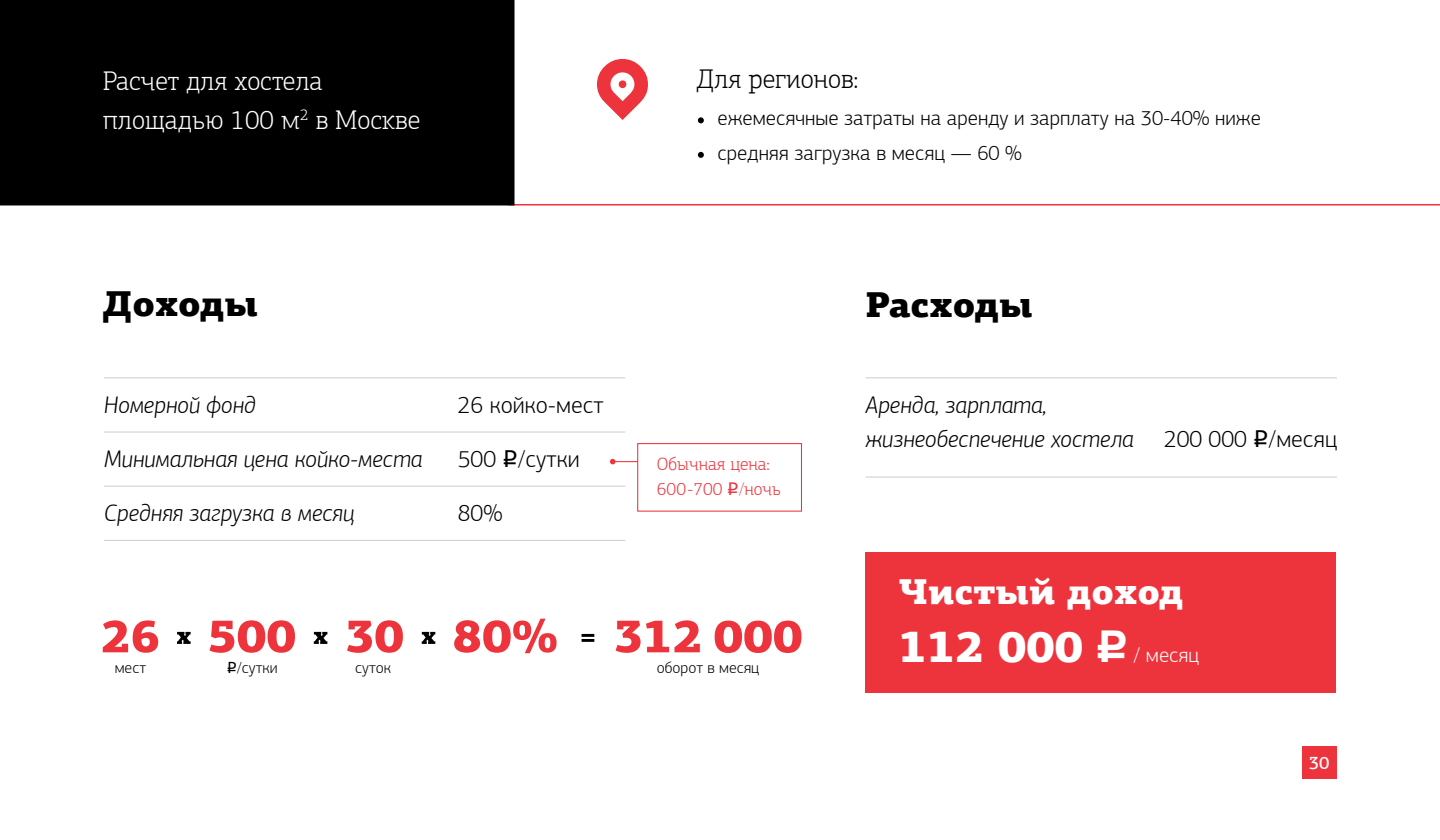
<style>
.page{position:relative;width:1440px;height:840px;background:#fff}
.page>*{position:absolute;margin:0;border:0;box-sizing:border-box;transform-origin:0 0}
.t1{font:900 45px "PF Agora Slab Pro";color:#fff}
.t2{font:900 36px "PF Agora Slab Pro";color:#000}
.t3{font:900 36px "PF Agora Slab Pro";color:#fff}
.t4{font:300 27px/39px "PF Agora Slab Pro";color:#fff}
.t5{font:300 27px "PF Agora Slab Pro";color:#000}
.t6{font:italic 300 24px/34.5px "PF Agora Sans Pro";color:#000}
.t7{font:300 24px "PF Agora Sans Pro";color:#000}
.t8{font:300 21px/34.5px "PF Agora Sans Pro";color:#000}
.t9{font:300 18px/25.5px "PF Agora Slab Pro";color:#ed333c}
.t10{font:500 18px "PF Agora Slab Pro";color:#fff}
.t11{font:300 15.9px "PF Agora Sans Pro";color:#000}
.s1{font-family:"ALS Rubl";font-weight:400}
.s2{font-family:"PF Agora Sans Pro";font-weight:300;font-size:21px}
</style>
<div class="page">
<hr style="left:613px;top:461px;width:164px;height:1px;background:#ed333c">
<svg style="left:610px;top:459px;width:5px;height:5px"></svg>
<div style="left:637px;top:443px;width:165px;height:69px;background:#fff;border:1px solid #ed333c"></div>
<hr style="left:104px;top:432px;width:521px;height:1px;background:#ccc">
<hr style="left:104px;top:486px;width:521px;height:1px;background:#ccc">
<hr style="left:104px;top:377px;width:521px;height:1px;background:#ccc">
<hr style="left:104px;top:540px;width:521px;height:1px;background:#ccc">
<svg style="left:454px;top:619px;width:103px;height:34px"></svg>
<svg style="left:582px;top:634px;width:12px;height:8px"></svg>
<svg style="left:103px;top:620px;width:55px;height:33px"></svg>
<svg style="left:209px;top:620px;width:86px;height:33px"></svg>
<svg style="left:347px;top:620px;width:56px;height:33px"></svg>
<svg style="left:616px;top:620px;width:84px;height:33px"></svg>
<svg style="left:715px;top:621px;width:86px;height:32px"></svg>
<svg style="left:177px;top:632px;width:14px;height:12px"></svg>
<svg style="left:314px;top:632px;width:13px;height:12px"></svg>
<svg style="left:422px;top:632px;width:13px;height:12px"></svg>
<hr style="left:866px;top:477px;width:471px;height:1px;background:#ccc">
<hr style="left:866px;top:377px;width:471px;height:1px;background:#ccc">
<div style="left:866px;top:552px;width:470px;height:141px;background:#ed333c"></div>
<svg style="left:514px;top:0;width:926px;height:206px"></svg>
<div style="left:0;top:0;width:514px;height:206px;background:#000"></div>
<svg style="left:597px;top:59px;width:51px;height:61px"></svg>
<svg style="left:698px;top:117px;width:6px;height:6px"></svg>
<svg style="left:698px;top:152px;width:6px;height:6px"></svg>
<div style="left:1302px;top:746px;width:34px;height:33px;background:#ed333c"></div>
<p class="t4" style="left:103px;top:61px;width:319px">Расчет для хостела площадью 100 м<sup>2</sup> в Москве</p>
<p class="t5" style="left:696px;top:63px;width:164px">Для регионов:</p>
<p class="t8" style="left:717px;top:101px;width:545px">ежемесячные затраты на аренду и зарплату на 30-40% ниже средняя загрузка в месяц — 60 %</p>
<h2 class="t2" style="left:103px;top:280px;width:157px">Доходы</h2>
<h2 class="t2" style="left:865px;top:281px;width:169px">Расходы</h2>
<p class="t6" style="left:104px;top:387px;width:154px">Номерной фонд</p>
<p class="t6" style="left:104px;top:441px;width:320px">Минимальная цена койко-места</p>
<p class="t6" style="left:104px;top:495px;width:252px">Средняя загрузка в месяц</p>
<p class="t7" style="left:458px;top:391px;width:147px">26 койко-мест</p>
<p class="t7" style="left:458px;top:445px;width:123px">500 <span class="s1">q</span>/сутки</p>
<p class="t7" style="left:458px;top:499px;width:46px">80%</p>
<p class="t9" style="left:657px;top:451px;width:125px">Обычная цена:<br>600-700 <span class="s1">q</span>/ночь</p>
<p class="t6" style="left:865px;top:387px;width:270px">Аренда, зарплата, жизнеобеспечение хостела</p>
<p class="t7" style="left:1164px;top:425px;width:175px">200 000 <span class="s1">q</span>/месяц</p>
<p class="t11" style="left:115px;top:659px;width:33px">мест</p>
<p class="t11" style="left:227px;top:659px;width:53px"><span class="s1">q</span>/сутки</p>
<p class="t11" style="left:355px;top:659px;width:37px">суток</p>
<p class="t11" style="left:657px;top:659px;width:104px">оборот в месяц</p>
<h2 class="t3" style="left:899px;top:568px;width:286px">Чистый доход</h2>
<h1 class="t1" style="left:899px;top:616px;width:302px">112 000 <span class="s1">c</span> <span class="s2">/ месяц</span></h1>
<p class="t10" style="left:1309px;top:752px;width:22px">30</p>
</div>
